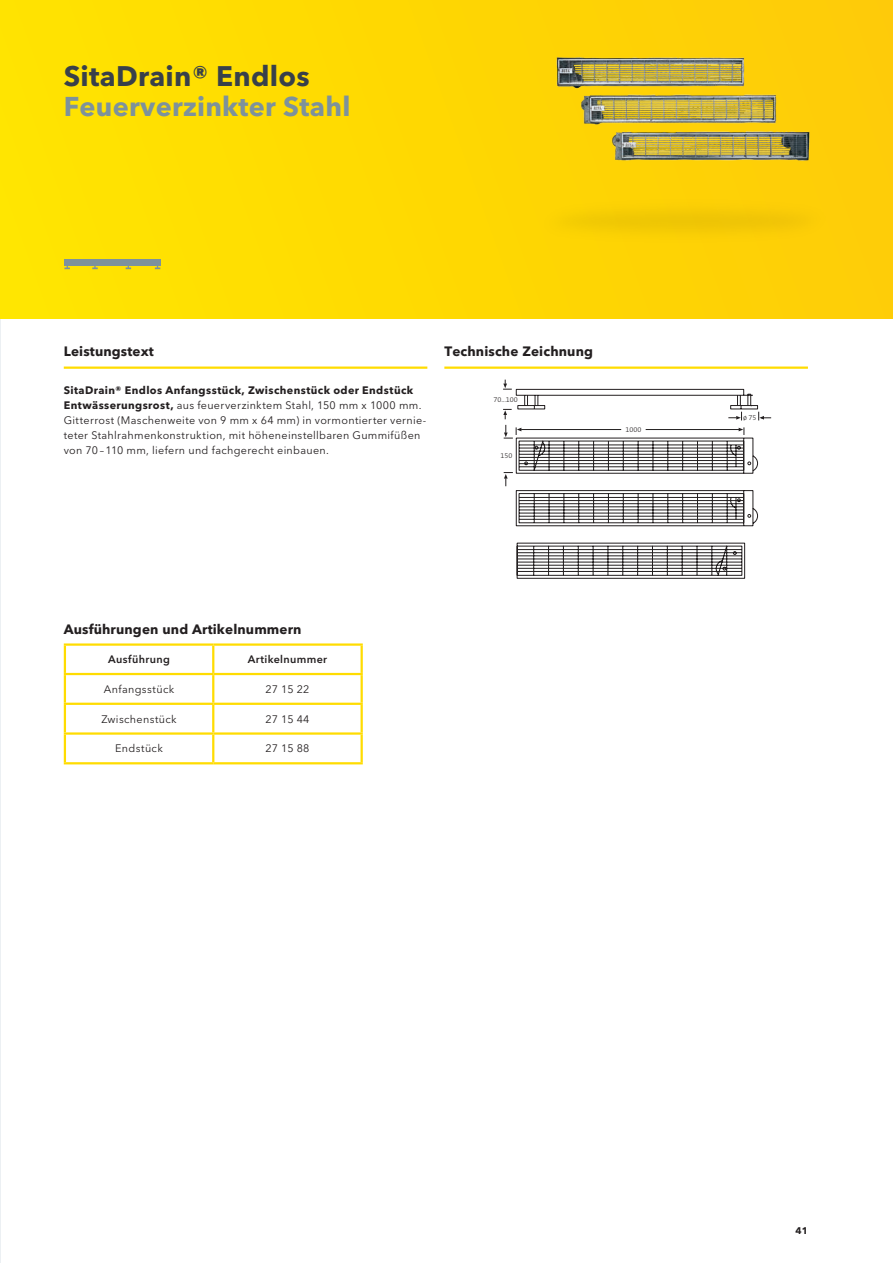
<style>
.page{position:relative;width:893px;height:1263px;background:#fff}
.page>*{position:absolute;margin:0;border:0;box-sizing:border-box;transform-origin:0 0}
.t1{font:700 28.05px "Avenir Next W1 G";letter-spacing:.01em;color:#38404a}
.t2{font:700 27px "Avenir Next W1 G";letter-spacing:.01em;color:#7d929c}
.t3{font:700 13.5px "Avenir Next W1 G";letter-spacing:.01em;color:#231f20}
.t4{font:10.8px/15px "Avenir Next W1 G";letter-spacing:.03em;color:#231f20}
.t5{font:600 10.8px "Avenir Next W1 G";letter-spacing:.03em;color:#231f20}
.t6{font:700 9.6px "Avenir Next W1 G";color:#231f20}
.t7{font:300 7.2px "The Sans B3";color:#231f20}
.s1{font-weight:700}
</style>
<div class="page">
<div style="left:0;top:0;width:893px;height:319px;background:linear-gradient(to right,#ffe400,#fecc07)"></div>
<svg style="left:503px;top:389px;width:255px;height:190px"></svg>
<svg style="left:504px;top:472px;width:9px;height:14px"></svg>
<svg style="left:503px;top:380px;width:9px;height:10px"></svg>
<hr style="left:521px;top:429px;width:100px;height:1px;background:#231f20">
<svg style="left:504px;top:425px;width:17px;height:14px"></svg>
<hr style="left:646px;top:429px;width:93px;height:1px;background:#231f20">
<svg style="left:739px;top:427px;width:6px;height:8px"></svg>
<svg style="left:728px;top:412px;width:14px;height:8px"></svg>
<svg style="left:758px;top:412px;width:13px;height:8px"></svg>
<svg style="left:503px;top:410px;width:4px;height:9px"></svg>
<img style="left:528px;top:14px;width:306px;height:275px">
<hr style="left:64px;top:366px;width:363px;height:3px;background:#ffdc01">
<hr style="left:444px;top:366px;width:364px;height:3px;background:#ffdc01">
<hr style="left:64px;top:646px;width:2px;height:27px;background:#ffdc01">
<hr style="left:64px;top:643px;width:149px;height:3px;background:#ffdc01">
<hr style="left:212px;top:646px;width:2px;height:27px;background:#ffdc01">
<hr style="left:213px;top:643px;width:150px;height:3px;background:#ffdc01">
<hr style="left:361px;top:646px;width:2px;height:27px;background:#ffdc01">
<hr style="left:64px;top:675px;width:2px;height:28px;background:#ffdc01">
<hr style="left:64px;top:705px;width:2px;height:27px;background:#ffdc01">
<hr style="left:64px;top:735px;width:2px;height:27px;background:#ffdc01">
<hr style="left:64px;top:673px;width:149px;height:2px;background:#ffdc01">
<hr style="left:64px;top:703px;width:149px;height:2px;background:#ffdc01">
<hr style="left:64px;top:732px;width:149px;height:3px;background:#ffdc01">
<hr style="left:64px;top:762px;width:149px;height:2px;background:#ffdc01">
<hr style="left:212px;top:675px;width:2px;height:28px;background:#ffdc01">
<hr style="left:212px;top:705px;width:2px;height:27px;background:#ffdc01">
<hr style="left:212px;top:735px;width:2px;height:27px;background:#ffdc01">
<hr style="left:213px;top:673px;width:150px;height:2px;background:#ffdc01">
<hr style="left:361px;top:675px;width:2px;height:28px;background:#ffdc01">
<hr style="left:361px;top:705px;width:2px;height:27px;background:#ffdc01">
<hr style="left:361px;top:735px;width:2px;height:27px;background:#ffdc01">
<hr style="left:213px;top:703px;width:150px;height:2px;background:#ffdc01">
<hr style="left:213px;top:732px;width:150px;height:3px;background:#ffdc01">
<hr style="left:213px;top:762px;width:150px;height:2px;background:#ffdc01">
<div style="left:96px;top:259px;width:32px;height:6px;background:#7d929c"></div>
<svg style="left:126px;top:265px;width:5px;height:4px"></svg>
<div style="left:129px;top:259px;width:32px;height:6px;background:#7d929c"></div>
<svg style="left:155px;top:265px;width:5px;height:4px"></svg>
<div style="left:64px;top:259px;width:30px;height:6px;background:#7d929c"></div>
<svg style="left:92px;top:265px;width:6px;height:4px"></svg>
<svg style="left:64px;top:265px;width:6px;height:4px"></svg>
<h1 class="t1" style="left:64px;top:59px;width:247px">SitaDrain® Endlos</h1>
<h2 class="t2" style="left:64px;top:90px;width:288px">Feuerverzinkter Stahl</h2>
<p class="t3" style="left:64px;top:343px;width:92px">Leistungstext</p>
<p class="t3" style="left:444px;top:343px;width:150px">Technische Zeichnung</p>
<p class="t4" style="left:64px;top:383px;width:364px"><span class="s1">SitaDrain® Endlos Anfangsstück, Zwischenstück oder Endstück Entwässerungsrost,</span> aus feuerverzinktem Stahl, 150 mm x 1000 mm.<br>Gitterrost (Maschenweite von 9 mm x 64 mm) in vormontierter vernie&shy;teter Stahlrahmenkonstruktion, mit höheneinstellbaren Gummifüßen von 70 –110 mm, liefern und fachgerecht einbauen.</p>
<p class="t7" style="left:493px;top:395px;width:26px">70...100</p>
<p class="t7" style="left:501px;top:451px;width:13px">150</p>
<p class="t7" style="left:626px;top:425px;width:17px">1000</p>
<p class="t3" style="left:64px;top:621px;width:239px">Ausführungen und Artikelnummern</p>
<p class="t5" style="left:108px;top:653px;width:63px">Ausführung</p>
<p class="t5" style="left:248px;top:653px;width:81px">Artikelnummer</p>
<p class="t4" style="left:104px;top:681px;width:72px">Anfangsstück</p>
<p class="t4" style="left:266px;top:681px;width:45px">27 15 22</p>
<p class="t4" style="left:101px;top:711px;width:77px">Zwischenstück</p>
<p class="t4" style="left:266px;top:711px;width:45px">27 15 44</p>
<p class="t4" style="left:115px;top:741px;width:49px">Endstück</p>
<p class="t4" style="left:266px;top:741px;width:45px">27 15 88</p>
<p class="t7" style="left:743px;top:414px;width:15px">ø 75</p>
<p class="t6" style="left:795px;top:1225px;width:14px">41</p>
</div>
